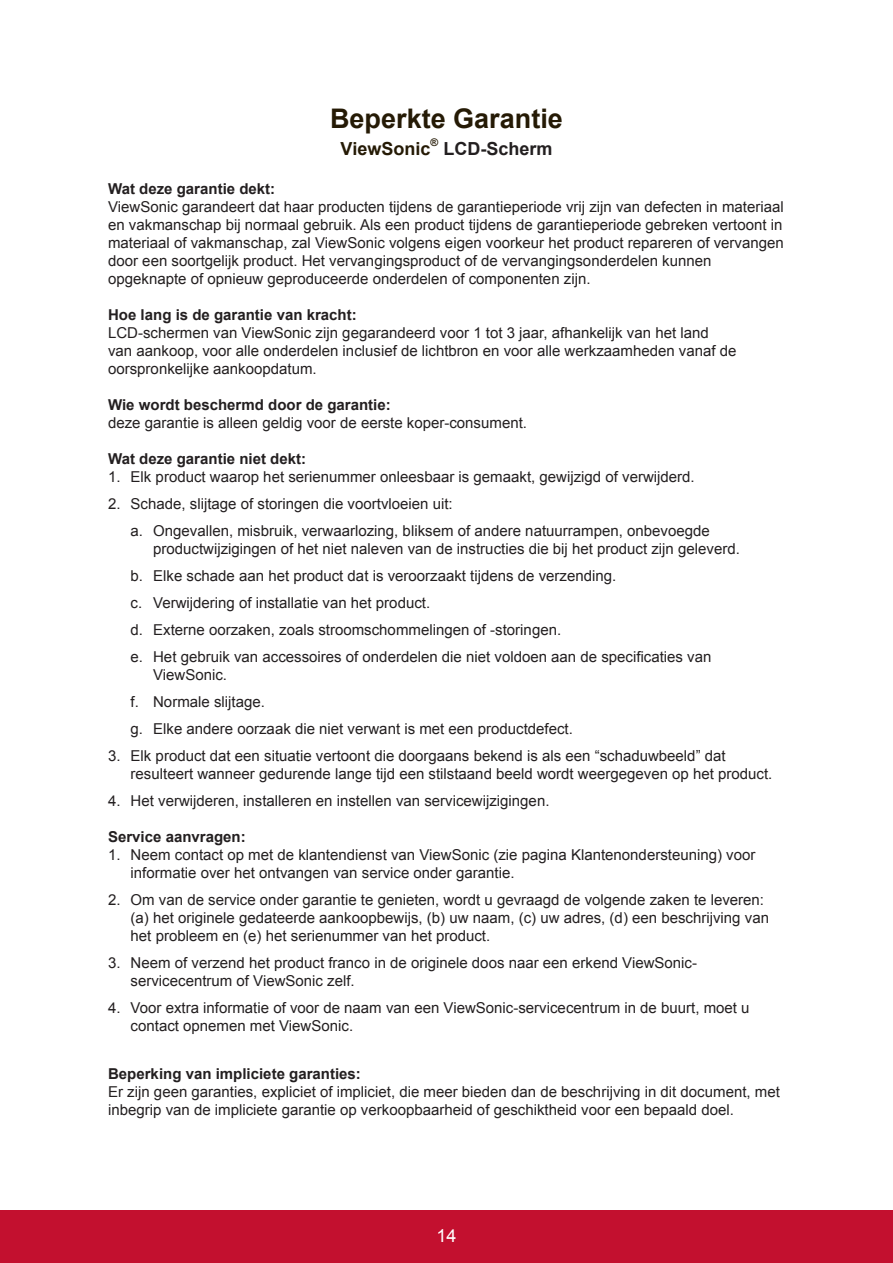
<style>
.page{position:relative;width:893px;height:1263px;background:#fff}
.page>*{position:absolute;margin:0;border:0;box-sizing:border-box;transform-origin:0 0}
.t1{font:700 27px "Arial";color:#251a05}
.t2{font:700 18px "Arial";color:#231f20}
.t3{font:700 18px "Arial";color:#251a05}
.t4{font:18px "Arial";color:#fff}
.t5{font:15px/18px "Arial";color:#231f20}
.t6{font:700 15px "Arial";color:#231f20}
.t7{font:700 10.5px "Arial";color:#251a05}
</style>
<div class="page">
<div style="left:0;top:1210px;width:892px;height:53px;background:#c3102f"></div>
<h1 class="t1" style="left:330px;top:100px;width:234px">Beperkte Garantie</h1>
<p class="t3" style="left:340px;top:137px;width:92px">ViewSonic</p>
<p class="t7" style="left:430px;top:136px;width:9px">®</p>
<p class="t2" style="left:443px;top:137px;width:111px">LCD-Scherm</p>
<p class="t6" style="left:108px;top:178px;width:168px">Wat deze garantie dekt:</p>
<p class="t5" style="left:108px;top:198px;width:677px">ViewSonic garandeert dat haar producten tijdens de garantieperiode vrij zijn van defecten in materiaal en vakmanschap bij normaal gebruik. Als een product tijdens de garantieperiode gebreken vertoont in materiaal of vakmanschap, zal ViewSonic volgens eigen voorkeur het product repareren of vervangen door een soortgelijk product. Het vervangingsproduct of de vervangingsonderdelen kunnen opgeknapte of opnieuw geproduceerde onderdelen of componenten zijn.</p>
<p class="t6" style="left:108px;top:304px;width:250px">Hoe lang is de garantie van kracht:</p>
<p class="t5" style="left:108px;top:324px;width:629px">LCD-schermen van ViewSonic zijn gegarandeerd voor 1 tot 3 jaar, afhankelijk van het land van aankoop, voor alle onderdelen inclusief de lichtbron en voor alle werkzaamheden vanaf de oorspronkelijke aankoopdatum.</p>
<p class="t6" style="left:108px;top:394px;width:284px">Wie wordt beschermd door de garantie:</p>
<p class="t5" style="left:108px;top:414px;width:420px">deze garantie is alleen geldig voor de eerste koper-consument.</p>
<p class="t6" style="left:108px;top:448px;width:199px">Wat deze garantie niet dekt:</p>
<p class="t5" style="left:108px;top:468px;width:588px">1. Elk product waarop het serienummer onleesbaar is gemaakt, gewijzigd of verwijderd.</p>
<p class="t5" style="left:130px;top:490px;width:580px;line-height:27px;text-indent:-22px">2. Schade, slijtage of storingen die voortvloeien uit:<br>a. Ongevallen, misbruik, verwaarlozing, bliksem of andere natuurrampen, onbevoegde</p>
<p class="t5" style="left:130px;top:535px;width:610px;line-height:27px;text-indent:22px">productwijzigingen of het niet naleven van de instructies die bij het product zijn geleverd. b. Elke schade aan het product dat is veroorzaakt tijdens de verzending.<br>c. Verwijdering of installatie van het product.<br>d. Externe oorzaken, zoals stroomschommelingen of -storingen.<br>e. Het gebruik van accessoires of onderdelen die niet voldoen aan de specificaties van</p>
<p class="t5" style="left:130px;top:661px;width:443px;line-height:27px;text-indent:22px">ViewSonic.<br>f. Normale slijtage.<br>g. Elke andere oorzaak die niet verwant is met een productdefect.</p>
<p class="t5" style="left:130px;top:747px;width:643px;text-indent:-22px">3. Elk product dat een situatie vertoont die doorgaans bekend is als een “schaduwbeeld” dat resulteert wanneer gedurende lange tijd een stilstaand beeld wordt weergegeven op het product.</p>
<p class="t5" style="left:108px;top:792px;width:442px">4. Het verwijderen, installeren en instellen van servicewijzigingen.</p>
<p class="t6" style="left:108px;top:826px;width:139px">Service aanvragen:</p>
<p class="t5" style="left:130px;top:846px;width:626px;text-indent:-22px">1. Neem contact op met de klantendienst van ViewSonic (zie pagina Klantenondersteuning) voor informatie over het ontvangen van service onder garantie.</p>
<p class="t5" style="left:130px;top:891px;width:639px;text-indent:-22px">2. Om van de service onder garantie te genieten, wordt u gevraagd de volgende zaken te leveren: (a) het originele gedateerde aankoopbewijs, (b) uw naam, (c) uw adres, (d) een beschrijving van het probleem en (e) het serienummer van het product.</p>
<p class="t5" style="left:130px;top:954px;width:567px;text-indent:-22px">3. Neem of verzend het product franco in de originele doos naar een erkend ViewSonic&shy;servicecentrum of ViewSonic zelf.</p>
<p class="t5" style="left:130px;top:999px;width:620px;text-indent:-22px">4. Voor extra informatie of voor de naam van een ViewSonic-servicecentrum in de buurt, moet u contact opnemen met ViewSonic.</p>
<p class="t6" style="left:108px;top:1063px;width:254px">Beperking van impliciete garanties:</p>
<p class="t5" style="left:108px;top:1083px;width:673px">Er zijn geen garanties, expliciet of impliciet, die meer bieden dan de beschrijving in dit document, met inbegrip van de impliciete garantie op verkoopbaarheid of geschiktheid voor een bepaald doel.</p>
<p class="t4" style="left:436px;top:1223px;width:22px">14</p>
</div>
